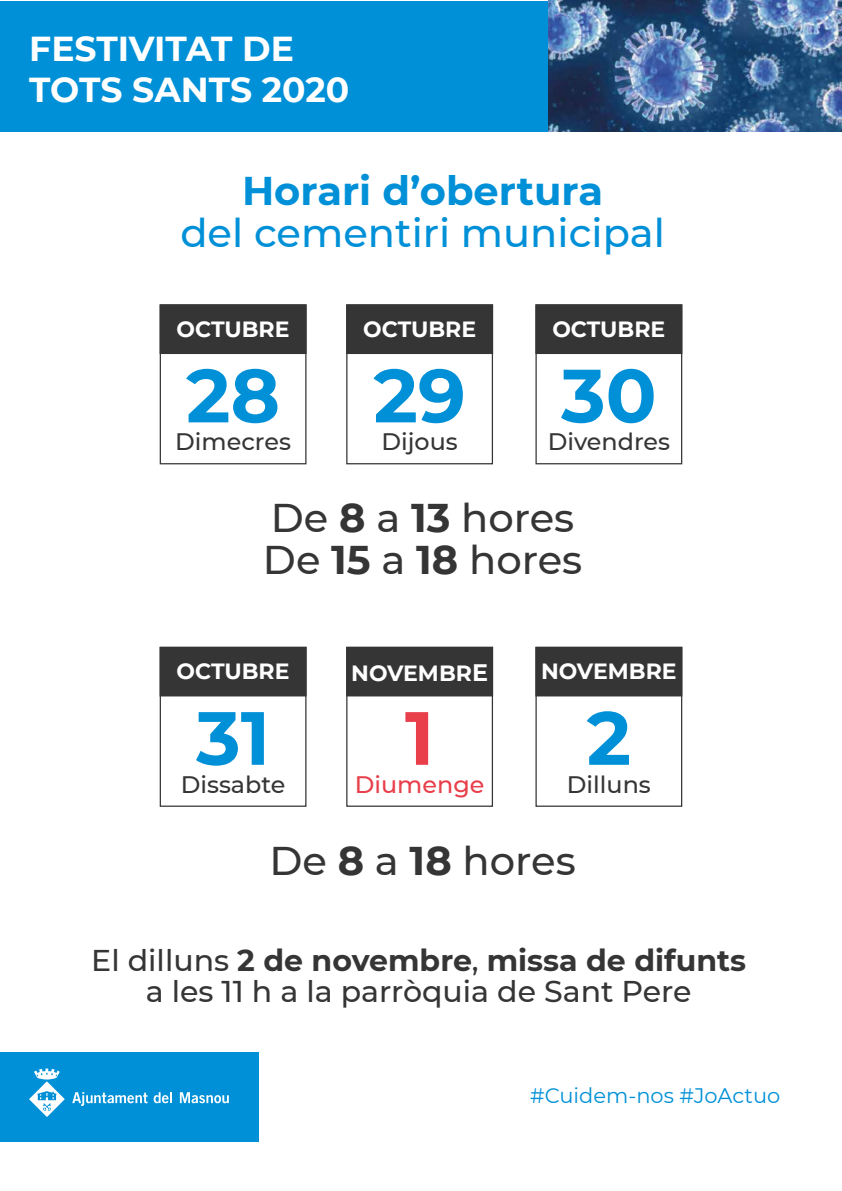
<style>
.page{position:relative;width:842px;height:1191px;background:#fff}
.page>*{position:absolute;margin:0;border:0;box-sizing:border-box;transform-origin:0 0}
.t1{font:700 75.2px "Montserrat";color:#0090d7}
.t2{font:700 75.2px "Montserrat";color:#e83f4b}
.t3{font:500 40px/42px "Montserrat";color:#353536}
.t4{font:500 40px "Montserrat";color:#0090d7}
.t5{font:700 40px "Montserrat";color:#0090d7}
.t6{font:700 34.6px/40.5px "Montserrat";letter-spacing:-.005em;color:#fff}
.t7{font:500 30px/31px "Montserrat";color:#353536;text-align:center}
.t8{font:500 23.8px "Montserrat";color:#353536}
.t9{font:500 23.8px "Montserrat";color:#e83f4b}
.t10{font:700 22px "Montserrat";color:#fff}
.t11{font:21px "Montserrat";color:#0090d7}
.s1{font-weight:700}
.s2{font-size:23.8px}
</style>
<div class="page">
<div style="left:0;top:1px;width:842px;height:130px;background:#0090d7"></div>
<div style="left:0;top:1052px;width:258px;height:89px;background:#0090d7"></div>
<svg style="left:29px;top:1068px;width:36px;height:49px"></svg>
<svg style="left:72px;top:1092px;width:76px;height:14px"></svg>
<svg style="left:154px;top:1092px;width:18px;height:11px"></svg>
<svg style="left:180px;top:1092px;width:49px;height:11px"></svg>
<img style="left:548px;top:0;width:294px;height:131px">
<div style="left:160px;top:304px;width:146px;height:160px;border:1px solid #353536"></div>
<div style="left:160px;top:304px;width:147px;height:50px;background:#353536;border:1px solid #353536"></div>
<div style="left:346px;top:304px;width:147px;height:160px;border:1px solid #353536"></div>
<div style="left:346px;top:304px;width:147px;height:50px;background:#353536;border:1px solid #353536"></div>
<div style="left:535px;top:304px;width:147px;height:160px;border:1px solid #353536"></div>
<div style="left:535px;top:304px;width:147px;height:50px;background:#353536;border:1px solid #353536"></div>
<div style="left:160px;top:647px;width:146px;height:160px;border:1px solid #353536"></div>
<div style="left:160px;top:647px;width:147px;height:49px;background:#353536"></div>
<div style="left:346px;top:647px;width:147px;height:160px;border:1px solid #353536"></div>
<div style="left:346px;top:647px;width:147px;height:49px;background:#353536"></div>
<div style="left:535px;top:647px;width:147px;height:160px;border:1px solid #353536"></div>
<div style="left:535px;top:647px;width:147px;height:49px;background:#353536"></div>
<p class="t6" style="left:29px;top:27px;width:321px">FESTIVITAT DE<br>TOTS SANTS 2020</p>
<h2 class="t5" style="left:242px;top:162px;width:363px">Horari d’obertura</h2>
<h2 class="t4" style="left:180px;top:205px;width:486px">del cementiri municipal</h2>
<p class="t10" style="left:177px;top:313px;width:114px">OCTUBRE</p>
<p class="t10" style="left:363px;top:313px;width:114px">OCTUBRE</p>
<p class="t10" style="left:552px;top:313px;width:114px">OCTUBRE</p>
<h1 class="t1" style="left:186px;top:341px;width:96px">28</h1>
<h1 class="t1" style="left:373px;top:341px;width:94px">29</h1>
<h1 class="t1" style="left:561px;top:341px;width:97px">30</h1>
<p class="t8" style="left:175px;top:425px;width:117px">Dimecres</p>
<p class="t8" style="left:381px;top:425px;width:78px">Dijous</p>
<p class="t8" style="left:548px;top:425px;width:124px">Divendres</p>
<h2 class="t3" style="left:263px;top:495px;width:321px">De <span class="s1">8</span> a <span class="s1">13</span> hores<br>De <span class="s1">15</span> a <span class="s1">18</span> hores</h2>
<p class="t10" style="left:177px;top:655px;width:114px">OCTUBRE</p>
<p class="t10" style="left:351px;top:657px;width:138px">NOVEMBR<span class="s2">E</span></p>
<p class="t10" style="left:541px;top:655px;width:137px">NOVEMBRE</p>
<h1 class="t1" style="left:196px;top:684px;width:76px">31</h1>
<h1 class="t2" style="left:405px;top:684px;width:31px">1</h1>
<h1 class="t1" style="left:587px;top:684px;width:46px">2</h1>
<p class="t8" style="left:181px;top:767px;width:106px">Dissabte</p>
<p class="t9" style="left:355px;top:767px;width:131px">Diumenge</p>
<p class="t8" style="left:567px;top:767px;width:85px">Dilluns</p>
<h2 class="t3" style="left:269px;top:838px;width:308px">De <span class="s1">8</span> a <span class="s1">18</span> hores</h2>
<p class="t7" style="left:91px;top:943px;width:656px">El dilluns <span class="s1">2 de novembre</span>, <span class="s1">missa de difunts </span>a les 11 h a la parròquia de Sant Pere</p>
<p class="t11" style="left:530px;top:1081px;width:251px">#Cuidem-nos #JoActuo</p>
</div>
